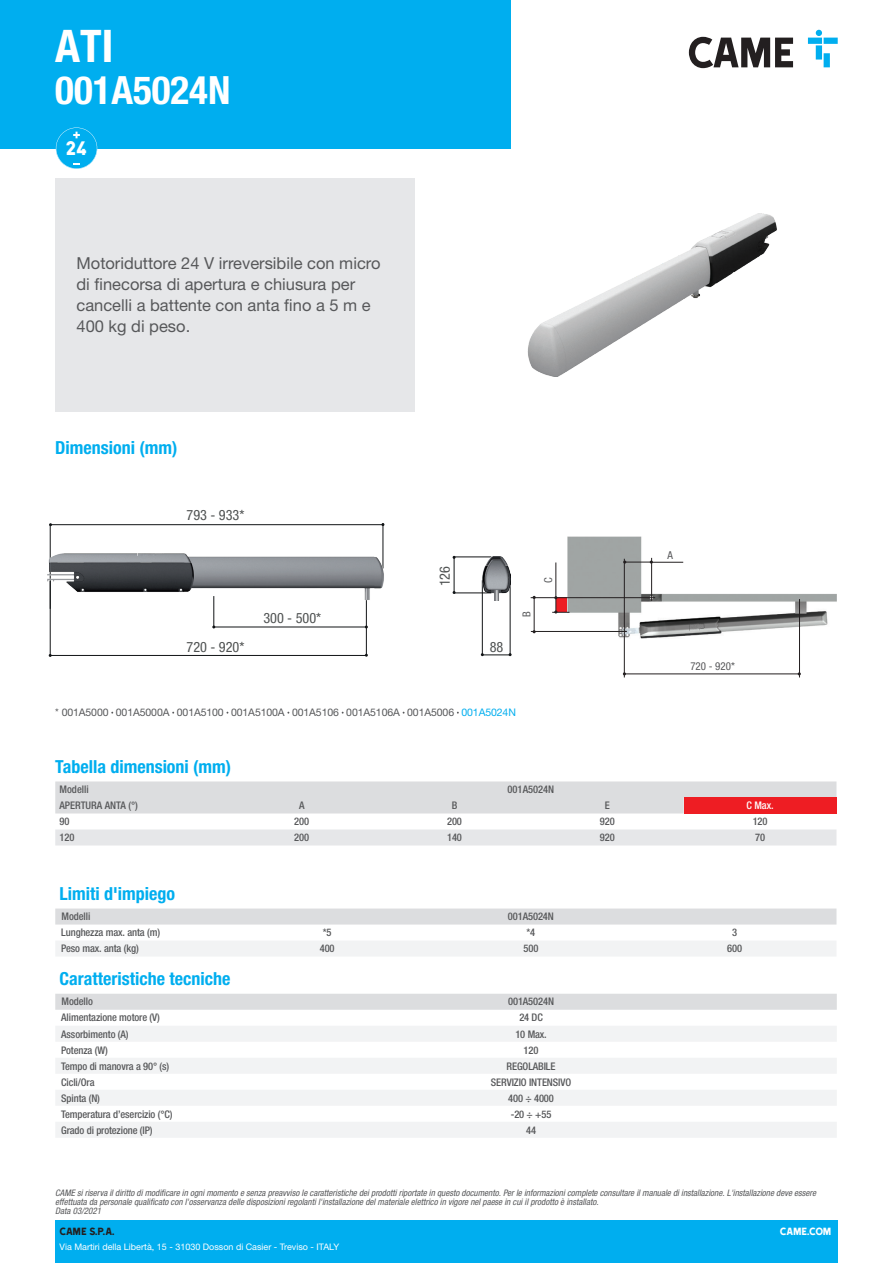
<style>
.page{position:relative;width:893px;height:1263px;background:#fff}
.page>*{position:absolute;margin:0;border:0;box-sizing:border-box;transform-origin:0 0}
.Name{font:700 condensed 45px "Helvetica Neue LTW1 G";color:#fff}
.t1{font:700 condensed 39px "Helvetica Neue LTW1 G";color:#fff}
.t2{font:22.5px "Came Type";color:#fff}
.t3{font:700 condensed 18px "Helvetica Neue LTW1 G";color:#00aeef}
.Description{font:16.5px/21px "Helvetica Neue LTW1 G";color:#57585a}
.t4{font:condensed 14.25px "Helvetica Neue LTW1 G";color:#4f5252}
.t5{font:12px "Came Type";color:#231f20}
.t6{font:12px "Came Type";letter-spacing:-.025em;color:#fff}
.t7{font:condensed 10.95px "Helvetica Neue LTW1 G";color:#57585a}
.Feature{font:500 condensed 10.5px "Helvetica Neue LTW1 G";letter-spacing:-.01em;color:#57585a}
.Data{font:500 condensed 10.5px "Helvetica Neue LTW1 G";letter-spacing:-.01em;color:#57585a}
.t8{font:10.5px "Helvetica Neue LTW1 G";letter-spacing:-.01em;color:#57585a}
.C_Max{font:500 condensed 10.5px "Helvetica Neue LTW1 G";color:#fff}
.t9{font:italic condensed 9px/9px "Helvetica Neue LTW1 G";color:#57585a}
.t10{font:9px "Helvetica Neue LTW1 G";color:#fff}
.s1{color:#00aeef}
</style>
<div class="page">
<div style="left:55px;top:1220px;width:783px;height:43px;background:#00aeef"></div>
<div style="left:0;top:0;width:510px;height:149px;background:#00aeef"></div>
<svg style="left:689px;top:37px;width:104px;height:31px"></svg>
<svg style="left:808px;top:30px;width:30px;height:37px"></svg>
<svg style="left:56px;top:127px;width:41px;height:42px"></svg>
<div style="left:55px;top:178px;width:360px;height:233px;background:#e6e7e9"></div>
<img style="left:527px;top:213px;width:250px;height:163px">
<hr style="left:50px;top:581px;width:1px;height:74px;background:#111416">
<hr style="left:214px;top:627px;width:152px;height:1px;background:#111416">
<hr style="left:50px;top:655px;width:316px;height:1px;background:#111416">
<hr style="left:366px;top:597px;width:1px;height:58px;background:#111416">
<hr style="left:214px;top:596px;width:1px;height:31px;background:#111416">
<hr style="left:50px;top:524px;width:333px;height:1px;background:#111416">
<hr style="left:50px;top:525px;width:1px;height:84px;background:#111416">
<hr style="left:383px;top:523px;width:1px;height:45px;background:#111416">
<hr style="left:510px;top:579px;width:1px;height:76px;background:#111416">
<svg style="left:481px;top:653px;width:31px;height:3px"></svg>
<hr style="left:482px;top:580px;width:1px;height:75px;background:#111416">
<img style="left:47px;top:554px;width:337px;height:47px">
<img style="left:452px;top:557px;width:58px;height:43px">
<img style="left:568px;top:537px;width:268px;height:102px">
<hr style="left:799px;top:599px;width:1px;height:78px;background:#231f20">
<hr style="left:624px;top:559px;width:1px;height:118px;background:#231f20">
<hr style="left:531px;top:631px;width:96px;height:1px;background:#231f20">
<hr style="left:651px;top:558px;width:1px;height:43px;background:#231f20">
<hr style="left:531px;top:597px;width:124px;height:1px;background:#231f20">
<hr style="left:624px;top:673px;width:175px;height:1px;background:#231f20">
<hr style="left:534px;top:597px;width:1px;height:35px;background:#231f20">
<svg style="left:552px;top:596px;width:17px;height:17px"></svg>
<hr style="left:555px;top:562px;width:1px;height:37px;background:#231f20">
<svg style="left:623px;top:560px;width:30px;height:4px"></svg>
<hr style="left:651px;top:562px;width:32px;height:1px;background:#231f20">
<div style="left:55px;top:781px;width:781px;height:32px;background:#dcdddf"></div>
<div style="left:684px;top:797px;width:152px;height:16px;background:#ee1d23"></div>
<div style="left:55px;top:829px;width:781px;height:16px;background:#e6e7e9"></div>
<div style="left:55px;top:908px;width:781px;height:16px;background:#dcdddf"></div>
<div style="left:56px;top:941px;width:780px;height:15px;background:#f2f3f4"></div>
<div style="left:55px;top:994px;width:782px;height:16px;background:#dcdddf"></div>
<svg style="left:56px;top:1026px;width:781px;height:112px;fill:#f2f3f4"></svg>
<p class="Name" style="left:55px;top:19px;width:60px">ATI</p>
<p class="t1" style="left:55px;top:67px;width:177px">001A5024N</p>
<p class="t2" style="left:66px;top:136px;width:23px">24</p>
<p class="Description" style="left:77px;top:253px;width:305px">Motoriduttore 24 V irreversibile con micro di finecorsa di apertura e chiusura per cancelli a battente con anta fino a 5 m e 400 kg di peso.</p>
<p class="t3" style="left:55px;top:437px;width:124px">Dimensioni (mm)</p>
<p class="t4" style="left:187px;top:507px;width:59px">793 - 933*</p>
<p class="t4" style="left:187px;top:639px;width:59px">720 - 920*</p>
<p class="t4" style="left:263px;top:610px;width:59px">300 - 500*</p>
<p class="t4" style="left:437px;top:586px;width:22px;rotate:-90deg">126</p>
<p class="t4" style="left:490px;top:638px;width:15px">88</p>
<p class="t7" style="left:520px;top:617px;width:7px;rotate:-90deg">B</p>
<p class="t7" style="left:542px;top:583px;width:7px;rotate:-90deg">C</p>
<p class="t8" style="left:55px;top:706px;width:462px">* 001A5000 001A5000A 001A5100 001A5100A 001A5106 001A5106A 001A5006 <span class="s1">001A5024N</span></p>
<p class="t7" style="left:667px;top:548px;width:7px">A</p>
<p class="t7" style="left:690px;top:660px;width:46px">720 - 920*</p>
<p class="t3" style="left:55px;top:756px;width:177px">Tabella dimensioni (mm)</p>
<p class="Feature" style="left:60px;top:783px;width:31px">Modelli</p>
<p class="Feature" style="left:508px;top:783px;width:48px">001A5024N</p>
<p class="Feature" style="left:60px;top:799px;width:80px">APERTURA ANTA (°)</p>
<p class="Feature" style="left:299px;top:799px;width:7px">A</p>
<p class="Feature" style="left:452px;top:799px;width:7px">B</p>
<p class="Feature" style="left:605px;top:799px;width:7px">E</p>
<p class="C_Max" style="left:746px;top:799px;width:29px">C Max.</p>
<p class="Feature" style="left:60px;top:815px;width:12px">90</p>
<p class="Data" style="left:294px;top:815px;width:16px">200</p>
<p class="Data" style="left:447px;top:815px;width:16px">200</p>
<p class="Data" style="left:600px;top:815px;width:16px">920</p>
<p class="Data" style="left:753px;top:815px;width:16px">120</p>
<p class="Feature" style="left:60px;top:831px;width:17px">120</p>
<p class="Data" style="left:294px;top:831px;width:16px">200</p>
<p class="Data" style="left:447px;top:831px;width:16px">140</p>
<p class="Data" style="left:600px;top:831px;width:16px">920</p>
<p class="Data" style="left:755px;top:831px;width:11px">70</p>
<p class="t3" style="left:60px;top:883px;width:117px">Limiti d'impiego</p>
<p class="Feature" style="left:62px;top:910px;width:30px">Modelli</p>
<p class="Feature" style="left:508px;top:910px;width:47px">001A5024N</p>
<p class="Feature" style="left:61px;top:926px;width:100px">Lunghezza max. anta (m)</p>
<p class="Data" style="left:323px;top:926px;width:10px">*5</p>
<p class="Data" style="left:526px;top:926px;width:10px">*4</p>
<p class="Data" style="left:732px;top:926px;width:7px">3</p>
<p class="Feature" style="left:61px;top:942px;width:79px">Peso max. anta (kg)</p>
<p class="Data" style="left:320px;top:942px;width:16px">400</p>
<p class="Data" style="left:523px;top:942px;width:16px">500</p>
<p class="Data" style="left:727px;top:942px;width:16px">600</p>
<p class="t3" style="left:60px;top:968px;width:172px">Caratteristiche tecniche</p>
<p class="Feature" style="left:62px;top:995px;width:33px">Modello</p>
<p class="Feature" style="left:508px;top:995px;width:47px">001A5024N</p>
<p class="Feature" style="left:61px;top:1011px;width:100px">Alimentazione motore (V)</p>
<p class="Data" style="left:519px;top:1011px;width:25px">24 DC</p>
<p class="Feature" style="left:61px;top:1027px;width:69px">Assorbimento (A)</p>
<p class="Data" style="left:515px;top:1027px;width:33px">10 Max.</p>
<p class="Feature" style="left:61px;top:1043px;width:48px">Potenza (W)</p>
<p class="Data" style="left:524px;top:1043px;width:16px">120</p>
<p class="Feature" style="left:61px;top:1059px;width:109px">Tempo di manovra a 90° (s)</p>
<p class="Data" style="left:507px;top:1059px;width:51px">REGOLABILE</p>
<p class="Feature" style="left:61px;top:1075px;width:35px">Cicli/Ora</p>
<p class="Data" style="left:491px;top:1075px;width:82px">SERVIZIO INTENSIVO</p>
<p class="Feature" style="left:61px;top:1091px;width:40px">Spinta (N)</p>
<p class="Data" style="left:508px;top:1091px;width:47px">400 ÷ 4000</p>
<p class="Feature" style="left:61px;top:1107px;width:113px">Temperatura d’esercizio (°C)</p>
<p class="Data" style="left:511px;top:1107px;width:42px">-20 ÷ +55</p>
<p class="Feature" style="left:61px;top:1123px;width:93px">Grado di protezione (IP)</p>
<p class="Data" style="left:526px;top:1123px;width:11px">44</p>
<p class="t9" style="left:55px;top:1189px;width:762px">CAME si riserva il diritto di modificare in ogni momento e senza preavviso le caratteristiche dei prodotti riportate in questo documento. Per le informazioni complete consultare il manuale di installazione. L'installazione deve essere effettuata da personale qualificato con l'osservanza delle disposizioni regolanti l'installazione del materiale elettrico in vigore nel paese in cui il prodotto è installato.<br>Data 03/2021</p>
<h3 class="t5" style="left:60px;top:1225px;width:57px">CAME S.P.A.</h3>
<p class="t10" style="left:60px;top:1241px;width:281px">Via Martiri della Libertà, 15 - 31030 Dosson di Casier - Treviso - ITALY</p>
<h3 class="t6" style="left:780px;top:1225px;width:53px">CAME.COM</h3>
</div>
